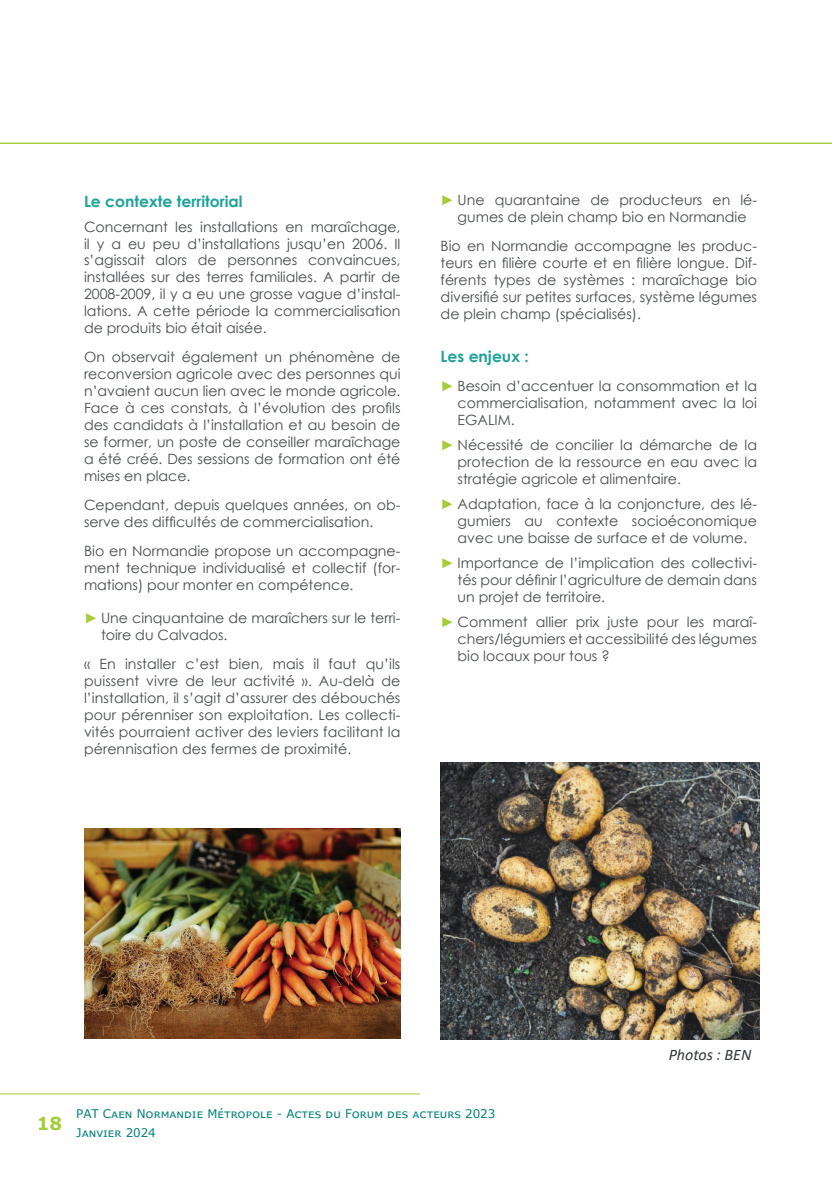
<style>
.page{position:relative;width:840px;height:1191px;background:#fff}
.page>*{position:absolute;margin:0;border:0;box-sizing:border-box;transform-origin:0 0}
.t1{font:700 17.8px "Verdana";color:#a5cd3a}
.t2{font:italic 16px "Calibri";color:#323739}
.t3{font:700 15.6px "Century Gothic";color:#1fa39a}
.t4{font:14.2px/17px "Century Gothic";color:#474b4c;text-align:justify}
.t5{font:12px/19px "Verdana";letter-spacing:-.005em;color:#008177}
.s1{color:#a5cd3a}
</style>
<div class="page">
<hr style="left:0;top:142px;width:831px;height:2px;background:#a5cd3a">
<hr style="left:0;top:1093px;width:420px;height:1px;background:#a5cd3a">
<img style="left:84px;top:828px;width:316px;height:211px">
<img style="left:440px;top:763px;width:318px;height:276px">
<p class="t3" style="left:84px;top:189px;width:160px">Le contexte territorial</p>
<p class="t4" style="left:84px;top:218px;width:318px">Concernant les installations en maraîchage, il y a eu peu d’installations jusqu’en 2006. Il s’agissait alors de personnes convaincues, installées sur des terres familiales. A partir de 2008-2009, il y a eu une grosse vague d’instal&shy;lations. A cette période la commercialisation de produits bio était aisée.</p>
<p class="t4" style="left:84px;top:348px;width:318px">On observait également un phénomène de reconversion agricole avec des personnes qui n’avaient aucun lien avec le monde agricole.<br>Face à ces constats, à l’évolution des profils des candidats à l’installation et au besoin de se former, un poste de conseiller maraîchage a été créé. Des sessions de formation ont été mises en place.</p>
<p class="t4" style="left:84px;top:496px;width:318px">Cependant, depuis quelques années, on ob&shy;serve des difficultés de commercialisation.</p>
<p class="t4" style="left:84px;top:542px;width:318px">Bio en Normandie propose un accompagne&shy;ment technique individualisé et collectif (for&shy;mations) pour monter en compétence.</p>
<p class="t4" style="left:101px;top:609px;width:301px;text-indent:-17px"><span class="s1">►</span> Une cinquantaine de maraîchers sur le terri&shy;toire du Calvados.</p>
<p class="t4" style="left:84px;top:655px;width:318px">« En installer c’est bien, mais il faut qu’ils puissent vivre de leur activité ». Au-delà de l’installation, il s’agit d’assurer des débouchés pour pérenniser son exploitation. Les collecti&shy;vités pourraient activer des leviers facilitant la pérennisation des fermes de proximité.</p>
<p class="t4" style="left:440px;top:192px;width:318px;text-align:center"><span class="s1">►</span> Une quarantaine de producteurs en lé&shy;gumes de plein champ bio en Normandie</p>
<p class="t4" style="left:440px;top:237px;width:318px">Bio en Normandie accompagne les produc&shy;teurs en filière courte et en filière longue. Dif&shy;férents types de systèmes : maraîchage bio diversifié sur petites surfaces, système légumes de plein champ (spécialisés).</p>
<p class="t3" style="left:440px;top:344px;width:90px">Les enjeux :</p>
<p class="t4" style="left:457px;top:377px;width:301px;text-indent:-17px"><span class="s1">►</span> Besoin d’accentuer la consommation et la commercialisation, notamment avec la loi EGALIM.</p>
<p class="t4" style="left:457px;top:436px;width:301px;text-indent:-17px"><span class="s1">►</span> Nécessité de concilier la démarche de la protection de la ressource en eau avec la stratégie agricole et alimentaire.</p>
<p class="t4" style="left:457px;top:495px;width:301px;text-indent:-17px"><span class="s1">►</span> Adaptation, face à la conjoncture, des lé&shy;gumiers au contexte socioéconomique avec une baisse de surface et de volume.</p>
<p class="t4" style="left:457px;top:554px;width:301px;text-indent:-17px"><span class="s1">►</span> Importance de l’implication des collectivi&shy;tés pour définir l’agriculture de demain dans un projet de territoire.</p>
<p class="t4" style="left:457px;top:613px;width:301px;text-indent:-17px"><span class="s1">►</span> Comment allier prix juste pour les maraî&shy;chers/légumiers et accessibilité des légumes bio locaux pour tous ?</p>
<p class="t1" style="left:37px;top:1110px;width:27px">18</p>
<p class="t5" style="left:76px;top:1104px;width:420px">PAT Caen Normandie Métropole - Actes du Forum des acteurs 2023<br>Janvier 2024</p>
<p class="t2" style="left:668px;top:1043px;width:84px">Photos : BEN</p>
</div>
